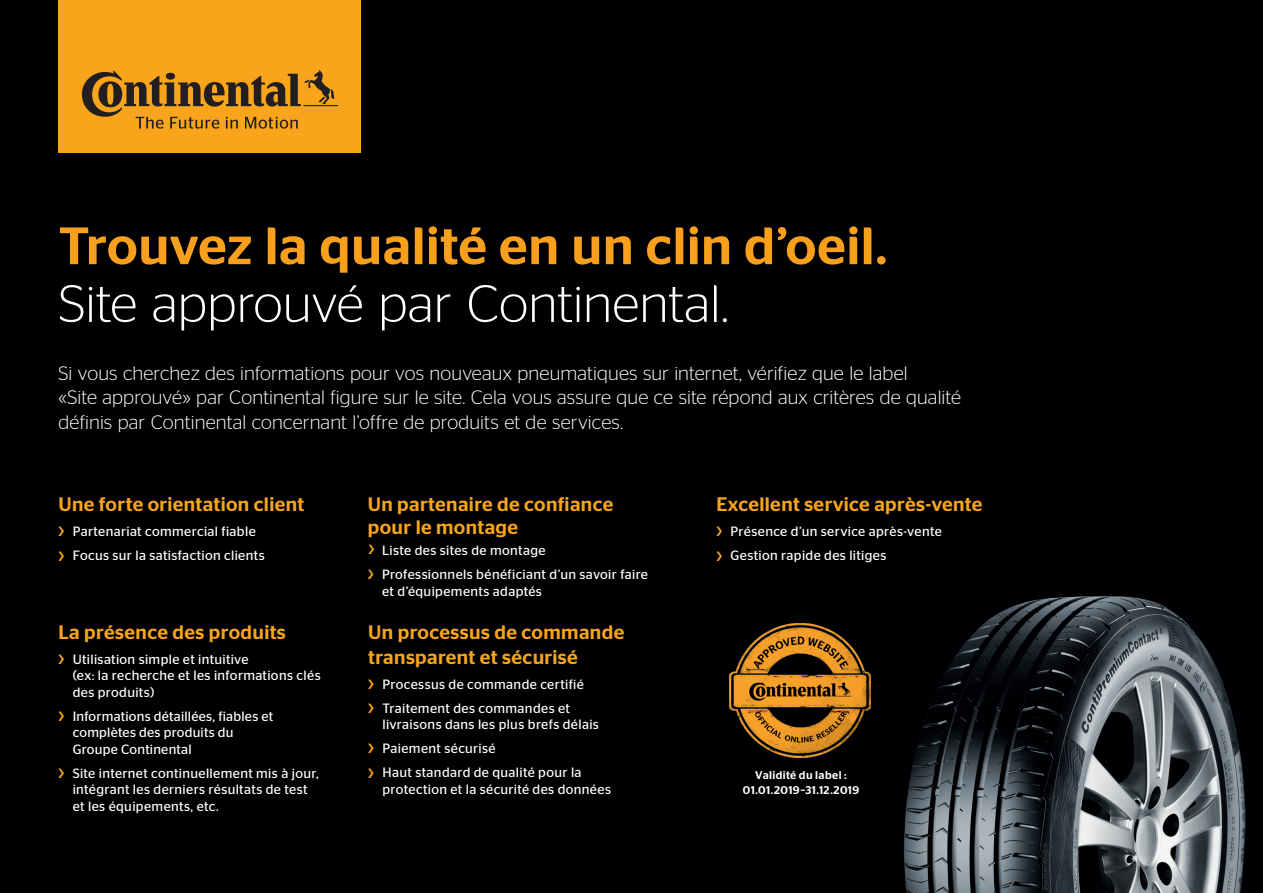
<style>
.page{position:relative;width:1263px;height:893px;background:#000002}
.page>*{position:absolute;margin:0;border:0;box-sizing:border-box;transform-origin:0 0}
.t1{font:500 52.5px "Continental Stag Sans";letter-spacing:.01em;color:#f89f1c}
.t2{font:300 52.5px "Continental Stag Sans";color:#fff}
.t3{font:300 19.5px/24.8px "Continental Stag Sans";letter-spacing:.005em;color:#fff}
.t4{font:500 19.5px/22.5px "Continental Stag Sans";letter-spacing:.02em;color:#f9a51b}
.t5{font:13.5px/24px "Continental Stag Sans";letter-spacing:.025em;color:#fff}
.t6{font:500 13.5px/24.6px "Continental Stag Sans";color:#f9a51b}
.t7{font:500 11.25px/15px "Continental Stag Sans";letter-spacing:.035em;color:#fff;text-align:center}
</style>
<div class="page">
<div style="left:58px;top:0;width:303px;height:152px;background:#f9a51b"></div>
<svg style="left:82px;top:70px;width:256px;height:59px"></svg>
<img style="left:904px;top:596px;width:342px;height:297px">
<img style="left:729px;top:623px;width:142px;height:135px">
<h1 class="t1" style="left:59px;top:216px;width:830px">Trouvez la qualité en un clin d’oeil.</h1>
<h1 class="t2" style="left:59px;top:275px;width:671px">Site approuvé par Continental.</h1>
<p class="t3" style="left:58px;top:360px;width:904px">Si vous cherchez des informations pour vos nouveaux pneumatiques sur internet, vérifiez que le label<br>«Site approuvé» par Continental figure sur le site. Cela vous assure que ce site répond aux critères de qualité définis par Continental concernant l’offre de produits et de services.</p>
<h2 class="t4" style="left:58px;top:493px;width:247px">Une forte orientation client</h2>
<p class="t5" style="left:73px;top:519px;width:193px">Partenariat commercial fiable<br>Focus sur la satisfaction clients</p>
<p class="t6" style="left:58px;top:519px;width:7px">&gt; &gt;</p>
<h2 class="t4" style="left:58px;top:621px;width:229px">La présence des produits</h2>
<p class="t5" style="left:73px;top:651px;width:249px;line-height:16.5px">Utilisation simple et intuitive<br>(ex: la recherche et les informations clés des produits)</p>
<p class="t5" style="left:73px;top:708px;width:202px;line-height:16.5px">Informations détaillées, fiables et complètes des produits du<br>Groupe Continental</p>
<p class="t5" style="left:73px;top:765px;width:247px;line-height:16.5px">Site internet continuellement mis à jour, intégrant les derniers résultats de test et les équipements, etc.</p>
<p class="t6" style="left:58px;top:647px;width:7px">&gt;</p>
<p class="t6" style="left:58px;top:704px;width:7px">&gt;</p>
<p class="t6" style="left:58px;top:761px;width:7px">&gt;</p>
<h2 class="t4" style="left:368px;top:493px;width:247px">Un partenaire de confiance pour le montage</h2>
<p class="t5" style="left:382px;top:538px;width:267px">Liste des sites de montage<br>Professionnels bénéficiant d’un savoir faire</p>
<p class="t5" style="left:382px;top:579px;width:161px">et d’équipements adaptés</p>
<h2 class="t4" style="left:368px;top:620px;width:257px;line-height:24.8px">Un processus de commande transparent et sécurisé</h2>
<p class="t5" style="left:382px;top:672px;width:203px">Processus de commande certifié<br>Traitement des commandes et</p>
<p class="t5" style="left:382px;top:712px;width:218px">livraisons dans les plus brefs délais<br>Paiement sécurisé<br>Haut standard de qualité pour la</p>
<p class="t5" style="left:382px;top:777px;width:230px">protection et la sécurité des données</p>
<p class="t6" style="left:368px;top:672px;width:7px;line-height:24px">&gt; &gt;</p>
<p class="t6" style="left:368px;top:735px;width:7px;line-height:25.5px">&gt; &gt;</p>
<h2 class="t4" style="left:716px;top:493px;width:268px">Excellent service après-vente</h2>
<p class="t5" style="left:731px;top:519px;width:213px">Présence d’un service après-vente<br>Gestion rapide des litiges</p>
<p class="t6" style="left:716px;top:519px;width:7px">&gt; &gt;</p>
<p class="t7" style="left:743px;top:768px;width:118px">Validité du label :<br>01.01.2019–31.12.2019</p>
</div>
